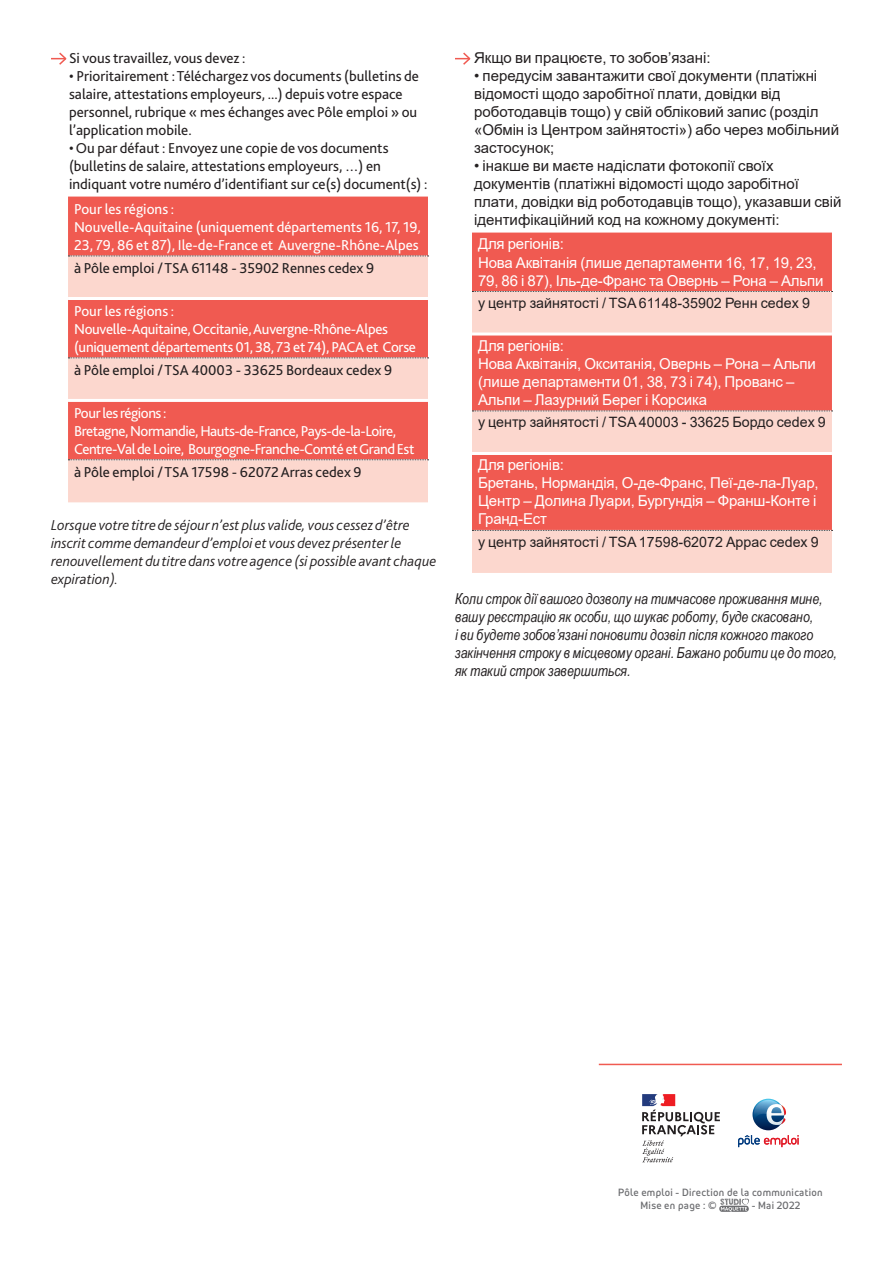
<style>
.page{position:relative;width:893px;height:1263px;background:#fff}
.page>*{position:absolute;margin:0;border:0;box-sizing:border-box;transform-origin:0 0}
.t1{font:15px/18px "Bliss 2";color:#231f20}
.t2{font:15px/18px "Arial";color:#231f20}
.t3{font:15px/18px "Arial";letter-spacing:-.01em;color:#fff}
.t4{font:italic 15px/18px "Arial Narrow";color:#231f20}
.t5{font:15px/18px "Bliss 2";letter-spacing:-.02em;color:#fff}
.t6{font:italic 300 15px/18px "Bliss 2";color:#231f20}
.t7{font:15px/18px "Bliss 2";color:#fff}
.t8{font:14.25px "Arial";color:#231f20}
.t9{font:10.5px/12.8px "Pole Emploi Pro";letter-spacing:.03em;color:#6c6d70}
</style>
<div class="page">
<svg style="left:51px;top:52px;width:16px;height:13px"></svg>
<div style="left:68px;top:197px;width:360px;height:59px;background:#f05a51"></div>
<svg style="left:68px;top:257px;width:360px;height:245px;background:#f59a91"></svg>
<svg style="left:68px;top:256px;width:361px;height:1px"></svg>
<svg style="left:68px;top:357px;width:361px;height:1px"></svg>
<svg style="left:68px;top:459px;width:361px;height:1px"></svg>
<hr style="left:68px;top:297px;width:360px;height:3px;background:#fff">
<hr style="left:68px;top:399px;width:360px;height:3px;background:#fff">
<svg style="left:455px;top:52px;width:16px;height:13px"></svg>
<div style="left:472px;top:233px;width:360px;height:58px;background:#f05a51"></div>
<svg style="left:472px;top:292px;width:360px;height:281px;background:#f59289"></svg>
<svg style="left:472px;top:291px;width:361px;height:1px"></svg>
<svg style="left:472px;top:411px;width:361px;height:1px"></svg>
<svg style="left:472px;top:530px;width:361px;height:1px"></svg>
<hr style="left:472px;top:332px;width:360px;height:3px;background:#fff">
<hr style="left:472px;top:452px;width:360px;height:3px;background:#fff">
<hr style="left:599px;top:1064px;width:243px;height:1px;background:#f05a51">
<svg style="left:719px;top:1198px;width:30px;height:14px"></svg>
<svg style="left:752px;top:1099px;width:32px;height:31px"></svg>
<svg style="left:753px;top:1100px;width:33px;height:25px"></svg>
<svg style="left:738px;top:1135px;width:61px;height:12px"></svg>
<svg style="left:642px;top:1094px;width:78px;height:68px"></svg>
<p class="t1" style="left:69px;top:49px;width:178px">Si vous travaillez, vous devez :</p>
<p class="t1" style="left:69px;top:67px;width:351px">• Prioritairement : Téléchargez vos documents (bulletins de salaire, attestations employeurs, ...) depuis votre espace personnel, rubrique « mes échanges avec Pôle emploi » ou l’application mobile.</p>
<p class="t1" style="left:69px;top:139px;width:360px">• Ou par défaut : Envoyez une copie de vos documents (bulletins de salaire, attestations employeurs, …) en indiquant votre numéro d’identifiant sur ce(s) document(s) :</p>
<p class="t7" style="left:74px;top:200px;width:348px">Pour les régions :<br>Nouvelle-Aquitaine (uniquement départements 16, 17, 19,<br>23, 79, 86 et 87), Ile-de-France et Auvergne-Rhône-Alpes</p>
<p class="t1" style="left:74px;top:259px;width:302px">à Pôle emploi / TSA 61148 - 35902 Rennes cedex 9</p>
<p class="t5" style="left:74px;top:302px;width:343px">Pour les régions :<br>Nouvelle-Aquitaine, Occitanie, Auvergne-Rhône-Alpes (uniquement départements 01, 38, 73 et 74), PACA et Corse</p>
<p class="t1" style="left:74px;top:361px;width:320px">à Pôle emploi / TSA 40003 - 33625 Bordeaux cedex 9</p>
<p class="t5" style="left:74px;top:404px;width:342px">Pour les régions :<br>Bretagne, Normandie, Hauts-de-France, Pays-de-la-Loire,<br>Centre-Val de Loire, Bourgogne-Franche-Comté et Grand Est</p>
<p class="t1" style="left:74px;top:463px;width:289px">à Pôle emploi / TSA 17598 - 62072 Arras cedex 9</p>
<p class="t6" style="left:51px;top:515px;width:387px">Lorsque votre titre de séjour n’est plus valide, vous cessez d’être inscrit comme demandeur d’emploi et vous devez présenter le renouvellement du titre dans votre agence (si possible avant chaque expiration).</p>
<p class="t2" style="left:474px;top:49px;width:238px">Якщо ви працюєте, то зобов’язані:</p>
<p class="t2" style="left:474px;top:67px;width:366px">• передусім завантажити свої документи (платіжні відомості щодо заробітної плати, довідки від роботодавців тощо) у свій обліковий запис (розділ «Обмін із Центром зайнятості») або через мобільний застосунок;</p>
<p class="t2" style="left:474px;top:157px;width:369px">• інакше ви маєте надіслати фотокопії своїх документів (платіжні відомості щодо заробітної плати, довідки від роботодавців тощо), указавши свій ідентифікаційний код на кожному документі:</p>
<p class="t3" style="left:478px;top:235px;width:347px">Для регіонів:<br>Нова Аквітанія (лише департаменти 16, 17, 19, 23,<br>79, 86 і 87), Іль-де-Франс та Овернь – Рона – Альпи</p>
<p class="t8" style="left:478px;top:293px;width:333px">у центр зайнятості / TSA 61148-35902 Ренн cedex 9</p>
<p class="t3" style="left:478px;top:337px;width:339px">Для регіонів:<br>Нова Аквітанія, Окситанія, Овернь – Рона – Альпи (лише департаменти 01, 38, 73 і 74), Прованс – Альпи – Лазурний Берег і Корсика</p>
<p class="t8" style="left:478px;top:412px;width:349px">у центр зайнятості / TSA 40003 - 33625 Бордо cedex 9</p>
<p class="t3" style="left:478px;top:456px;width:342px">Для регіонів:<br>Бретань, Нормандія, О-де-Франс, Пеї-де-ла-Луар,<br>Центр – Долина Луари, Бургундія – Франш-Конте і<br>Гранд-Ест</p>
<p class="t8" style="left:478px;top:532px;width:342px">у центр зайнятості / TSA 17598-62072 Аррас cedex 9</p>
<p class="t4" style="left:455px;top:589px;width:384px">Коли строк дії вашого дозволу на тимчасове проживання мине, вашу реєстрацію як особи, що шукає роботу, буде скасовано,<br>і ви будете зобов’язані поновити дозвіл після кожного такого закінчення строку в місцевому органі. Бажано робити це до того, як такий строк завершиться.</p>
<p class="t9" style="left:640px;top:1185px;width:184px;text-indent:-22px">Pôle emploi - Direction de la communication<br>Mise en page : ©</p>
<p class="t9" style="left:752px;top:1198px;width:50px">- Mai 2022</p>
</div>
